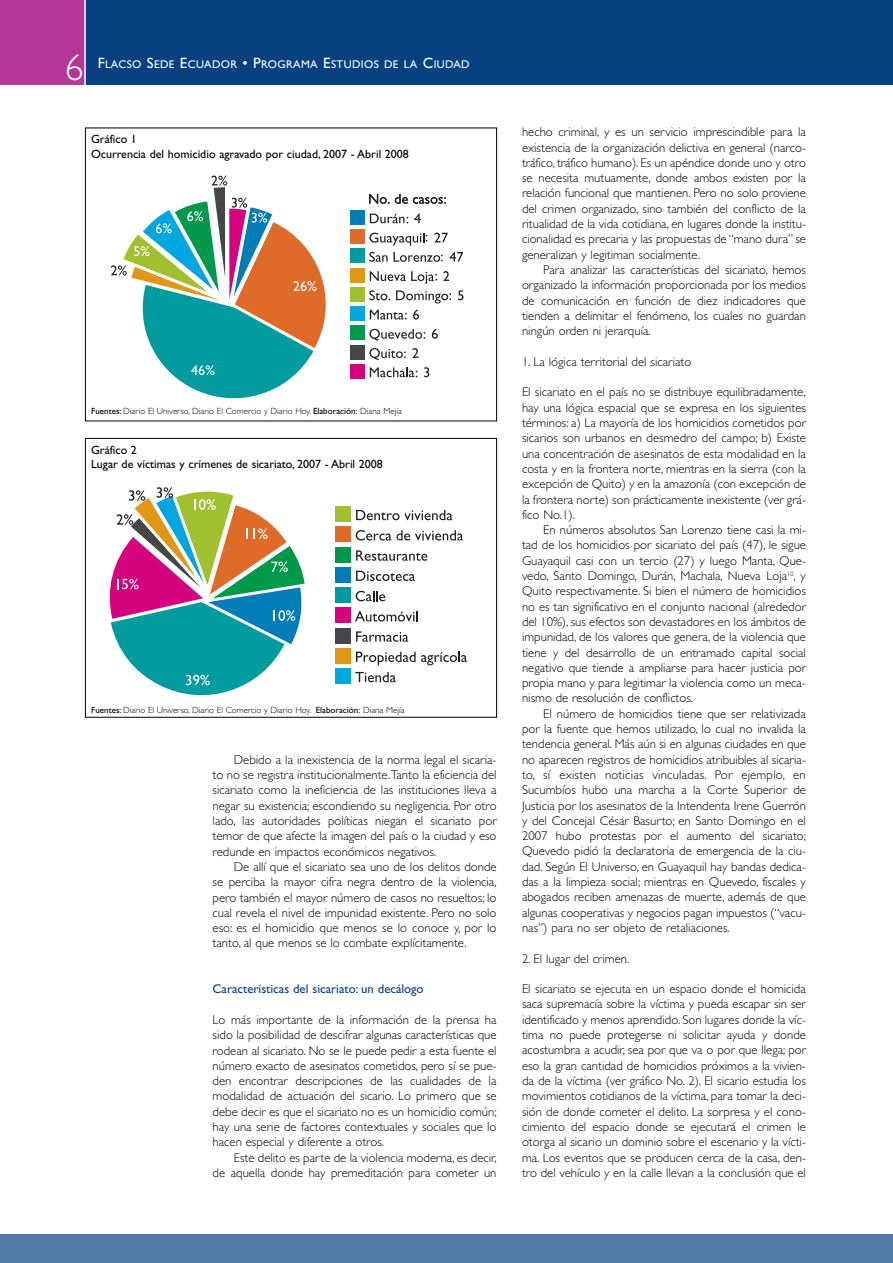
<style>
.page{position:relative;width:893px;height:1263px;background:#fff}
.page>*{position:absolute;margin:0;border:0;box-sizing:border-box;transform-origin:0 0}
.t1{font:300 37.5px "Gill Sans";color:#fff}
.t2{font:300 12.75px/15.3px "Gill Sans";color:#000;text-align:justify}
.t3{font:12.75px "Gill Sans";color:#084181}
.t4{font:12px/14.4px "Gill Sans";color:#000}
.t5{font:11.25px "Gill Sans";letter-spacing:.035em;color:#fff}
.t6{font:300 9px "Gill Sans";color:#000}
.s1{font-size:15px}
.s2{font-weight:400}
</style>
<div class="page">
<div style="left:0;top:0;width:893px;height:85px;background:#084181"></div>
<div style="left:0;top:0;width:85px;height:85px;background:#b53698"></div>
<div style="left:0;top:1235px;width:893px;height:28px;background:#527aa7"></div>
<hr style="left:84px;top:0;width:2px;height:85px;background:#fff">
<svg style="left:111px;top:176px;width:215px;height:223px"></svg>
<div style="left:351px;top:210px;width:14px;height:15px;background:#007cb6"></div>
<svg style="left:414px;top:213px;width:7px;height:10px"></svg>
<div style="left:351px;top:230px;width:14px;height:14px;background:#de6b27"></div>
<svg style="left:434px;top:233px;width:14px;height:10px"></svg>
<div style="left:351px;top:249px;width:14px;height:14px;background:#009b9e"></div>
<svg style="left:449px;top:252px;width:14px;height:10px"></svg>
<div style="left:351px;top:268px;width:14px;height:14px;background:#e29616"></div>
<svg style="left:443px;top:271px;width:6px;height:10px"></svg>
<div style="left:351px;top:287px;width:14px;height:15px;background:#a1c030"></div>
<svg style="left:369px;top:290px;width:21px;height:10px"></svg>
<svg style="left:458px;top:290px;width:5px;height:10px"></svg>
<div style="left:351px;top:307px;width:14px;height:14px;background:#00a6e0"></div>
<svg style="left:413px;top:310px;width:6px;height:10px"></svg>
<div style="left:351px;top:326px;width:14px;height:14px;background:#00984a"></div>
<svg style="left:432px;top:329px;width:6px;height:10px"></svg>
<div style="left:351px;top:345px;width:14px;height:14px;background:#454647"></div>
<svg style="left:412px;top:348px;width:7px;height:10px"></svg>
<div style="left:351px;top:364px;width:14px;height:15px;background:#d6017f"></div>
<svg style="left:424px;top:367px;width:5px;height:10px"></svg>
<svg style="left:369px;top:194px;width:77px;height:10px"></svg>
<svg style="left:370px;top:213px;width:38px;height:10px"></svg>
<svg style="left:369px;top:233px;width:58px;height:13px"></svg>
<svg style="left:369px;top:252px;width:74px;height:10px"></svg>
<svg style="left:370px;top:271px;width:67px;height:13px"></svg>
<svg style="left:396px;top:290px;width:55px;height:13px"></svg>
<svg style="left:370px;top:310px;width:37px;height:10px"></svg>
<svg style="left:369px;top:329px;width:56px;height:12px"></svg>
<svg style="left:369px;top:348px;width:37px;height:12px"></svg>
<svg style="left:370px;top:367px;width:47px;height:10px"></svg>
<div style="left:85px;top:128px;width:412px;height:293px;border:1px solid #000"></div>
<div style="left:336px;top:507px;width:15px;height:15px;background:#a1c030"></div>
<svg style="left:356px;top:510px;width:96px;height:10px"></svg>
<div style="left:336px;top:527px;width:15px;height:15px;background:#de6b27"></div>
<svg style="left:356px;top:530px;width:107px;height:10px"></svg>
<div style="left:336px;top:547px;width:15px;height:15px;background:#00984a"></div>
<svg style="left:356px;top:550px;width:71px;height:11px"></svg>
<div style="left:336px;top:567px;width:15px;height:15px;background:#007cb6"></div>
<svg style="left:356px;top:571px;width:59px;height:10px"></svg>
<div style="left:336px;top:588px;width:15px;height:15px;background:#009b9e"></div>
<svg style="left:356px;top:591px;width:29px;height:10px"></svg>
<div style="left:336px;top:608px;width:15px;height:15px;background:#d6017f"></div>
<svg style="left:355px;top:611px;width:63px;height:10px"></svg>
<div style="left:336px;top:628px;width:15px;height:15px;background:#454647"></div>
<svg style="left:356px;top:631px;width:52px;height:11px"></svg>
<div style="left:336px;top:648px;width:15px;height:15px;background:#e29616"></div>
<svg style="left:356px;top:652px;width:111px;height:13px"></svg>
<div style="left:336px;top:669px;width:15px;height:15px;background:#00a6e0"></div>
<svg style="left:355px;top:672px;width:41px;height:10px"></svg>
<svg style="left:109px;top:487px;width:196px;height:209px"></svg>
<div style="left:85px;top:438px;width:412px;height:280px;border:1px solid #000"></div>
<h1 class="t1" style="left:65px;top:53px;width:20px">6</h1>
<p class="t5" style="left:98px;top:60px;width:373px"><span class="s1">F</span>LACSO <span class="s1">S</span>EDE <span class="s1">E</span>CUADOR <span class="s1">• P</span>ROGRAMA <span class="s1">E</span>STUDIOS DE LA <span class="s1">C</span>IUDAD</p>
<p class="t4" style="left:91px;top:133px;width:319px">Gráfico 1<br>Ocurrencia del homicidio agravado por ciudad, 2007 - Abril 2008</p>
<p class="t6" style="left:91px;top:408px;width:312px"><span class="s2">Fuentes:</span> Diario El Universo, Diario El Comercio y Diario Hoy. <span class="s2">Elaboración:</span> Diana Mejía</p>
<p class="t4" style="left:91px;top:443px;width:293px">Gráfico 2<br>Lugar de víctimas y crímenes de sicariato, 2007 - Abril 2008</p>
<p class="t6" style="left:91px;top:707px;width:315px"><span class="s2">Fuentes:</span> Diario El Universo, Diario El Comercio y Diario Hoy. <span class="s2">Elaboración:</span> Diana Mejía</p>
<p class="t2" style="left:213px;top:753px;width:285px;text-indent:21px">Debido a la inexistencia de la norma legal el sicaria&shy;to no se registra institucionalmente.Tanto la eficiencia del sicariato como la ineficiencia de las instituciones lleva a negar su existencia; escondiendo su negligencia. Por otro lado, las autoridades políticas niegan el sicariato por temor de que afecte la imagen del país o la ciudad y eso redunde en impactos económicos negativos.</p>
<p class="t2" style="left:213px;top:860px;width:286px;text-indent:21px">De allí que el sicariato sea uno de los delitos donde se perciba la mayor cifra negra dentro de la violencia, pero también el mayor número de casos no resueltos; lo cual revela el nivel de impunidad existente. Pero no solo eso: es el homicidio que menos se lo conoce y, por lo tanto, al que menos se lo combate explícitamente.</p>
<p class="t3" style="left:213px;top:984px;width:213px">Características del sicariato: un decálogo</p>
<p class="t2" style="left:213px;top:1013px;width:286px">Lo más importante de la información de la prensa ha sido la posibilidad de descifrar algunas características que rodean al sicariato. No se le puede pedir a esta fuente el número exacto de asesinatos cometidos, pero sí se pue&shy;den encontrar descripciones de las cualidades de la modalidad de actuación del sicario. Lo primero que se debe decir es que el sicariato no es un homicidio común; hay una serie de factores contextuales y sociales que lo hacen especial y diferente a otros.</p>
<p class="t2" style="left:213px;top:1151px;width:285px;text-align:right">Este delito es parte de la violencia moderna, es decir,<br>de aquella donde hay premeditación para cometer un</p>
<p class="t2" style="left:522px;top:126px;width:285px">hecho criminal, y es un servicio imprescindible para la existencia de la organización delictiva en general (narco&shy;tráfico, tráfico humano). Es un apéndice donde uno y otro se necesita mutuamente, donde ambos existen por la relación funcional que mantienen. Pero no solo proviene del crimen organizado, sino también del conflicto de la ritualidad de la vida cotidiana, en lugares donde la institu&shy;cionalidad es precaria y las propuestas de “mano dura” se generalizan y legitiman socialmente.</p>
<p class="t2" style="left:522px;top:263px;width:285px;text-indent:21px">Para analizar las características del sicariato, hemos organizado la información proporcionada por los medios de comunicación en función de diez indicadores que tienden a delimitar el fenómeno, los cuales no guardan ningún orden ni jerarquía.</p>
<p class="t2" style="left:522px;top:355px;width:171px">1. La lógica territorial del sicariato</p>
<p class="t2" style="left:522px;top:386px;width:286px">El sicariato en el país no se distribuye equilibradamente, hay una lógica espacial que se expresa en los siguientes términos: a) La mayoría de los homicidios cometidos por sicarios son urbanos en desmedro del campo; b) Existe una concentración de asesinatos de esta modalidad en la costa y en la frontera norte, mientras en la sierra (con la excepción de Quito) y en la amazonía (con excepción de la frontera norte) son prácticamente inexistente (ver grá&shy;fico No.1).</p>
<p class="t2" style="left:522px;top:523px;width:285px;text-indent:21px">En números absolutos San Lorenzo tiene casi la mi&shy;tad de los homicidios por sicariato del país (47), le sigue Guayaquil casi con un tercio (27) y luego Manta, Que&shy;vedo, Santo Domingo, Durán, Machala, Nueva Loja<sup>10</sup>, y Quito respectivamente. Si bien el número de homicidios no es tan significativo en el conjunto nacional (alrededor del 10%), sus efectos son devastadores en los ámbitos de impunidad, de los valores que genera, de la violencia que tiene y del desarrollo de un entramado capital social negativo que tiende a ampliarse para hacer justicia por propia mano y para legitimar la violencia como un meca&shy;nismo de resolución de conflictos.</p>
<p class="t2" style="left:522px;top:707px;width:286px;text-indent:21px">El número de homicidios tiene que ser relativizada por la fuente que hemos utilizado, lo cual no invalida la tendencia general. Más aún si en algunas ciudades en que no aparecen registros de homicidios atribuibles al sicaria&shy;to, sí existen noticias vinculadas. Por ejemplo, en Sucumbíos hubo una marcha a la Corte Superior de Justicia por los asesinatos de la Intendenta Irene Guerrón y del Concejal César Basurto; en Santo Domingo en el 2007 hubo protestas por el aumento del sicariato; Quevedo pidió la declaratoria de emergencia de la ciu&shy;dad. Según El Universo, en Guayaquil hay bandas dedica&shy;das a la limpieza social; mientras en Quevedo, fiscales y abogados reciben amenazas de muerte, además de que algunas cooperativas y negocios pagan impuestos (“vacu&shy;nas”) para no ser objeto de retaliaciones.</p>
<p class="t2" style="left:522px;top:952px;width:109px">2. El lugar del crimen.</p>
<p class="t2" style="left:522px;top:982px;width:285px">El sicariato se ejecuta en un espacio donde el homicida saca supremacía sobre la víctima y pueda escapar sin ser identificado y menos aprendido. Son lugares donde la víc&shy;tima no puede protegerse ni solicitar ayuda y donde acostumbra a acudir, sea por que va o por que llega; por eso la gran cantidad de homicidios próximos a la vivien&shy;da de la víctima (ver gráfico No. 2). El sicario estudia los movimientos cotidianos de la víctima, para tomar la deci&shy;sión de donde cometer el delito. La sorpresa y el cono&shy;cimiento del espacio donde se ejecutará el crimen le otorga al sicario un dominio sobre el escenario y la vícti&shy;ma. Los eventos que se producen cerca de la casa, den&shy;tro del vehículo y en la calle llevan a la conclusión que el</p>
</div>
